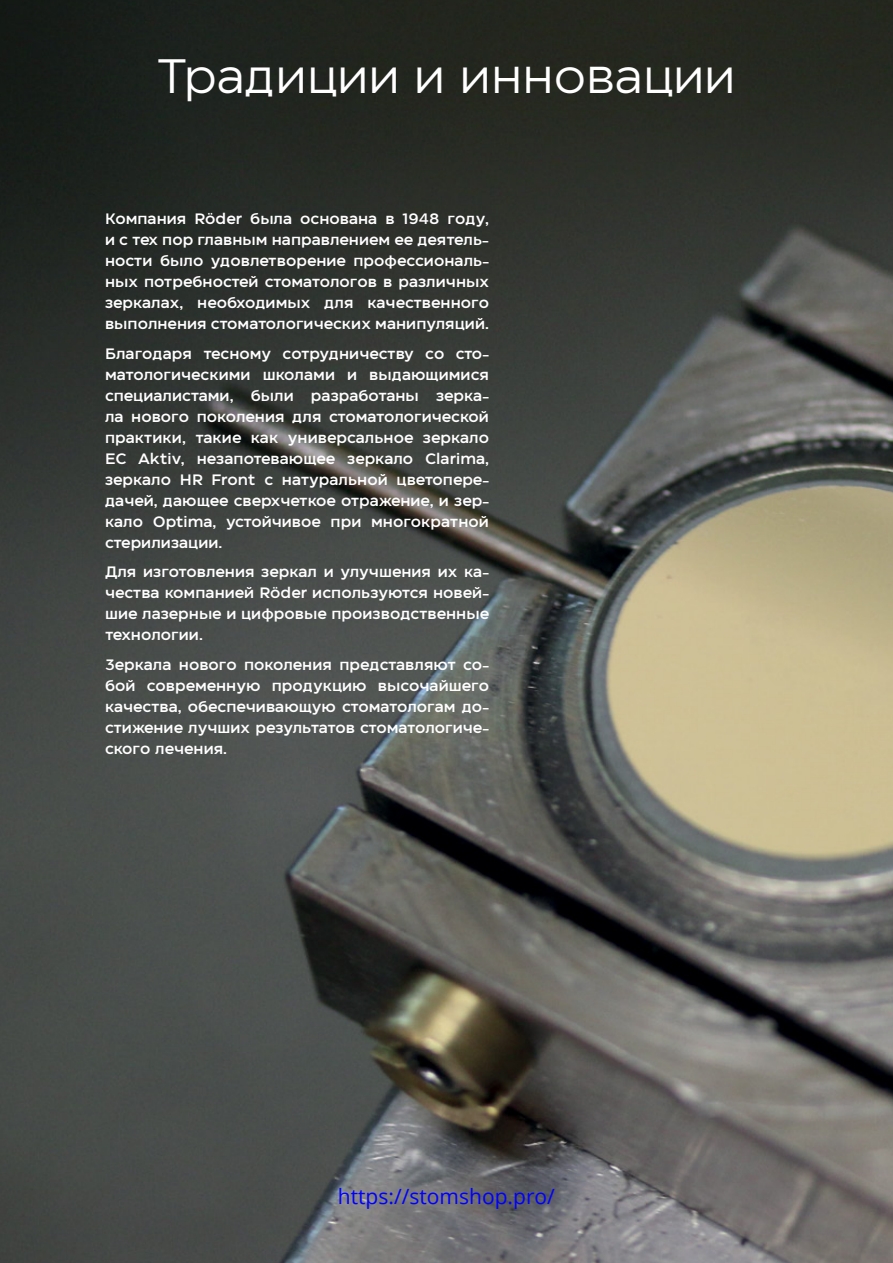
<style>
.page{position:relative;width:893px;height:1263px;background:#fff}
.page>*{position:absolute;margin:0;border:0;box-sizing:border-box;transform-origin:0 0}
.t1{font:48px "Eastman";color:#fff}
.t2{font:21px "Open Sans";color:#00f}
.t3{font:500 15px/21px "Eastman";color:#fff;text-align:justify}
</style>
<div class="page">
<img style="left:0;top:0;width:893px;height:1263px">
<h1 class="t1" style="left:157px;top:40px;width:580px">Традиции и инновации</h1>
<p class="t3" style="left:105px;top:207px;width:385px">Компания Röder была основана в 1948 году, и с тех пор главным направлением ее деятель&shy;ности было удовлетворение профессиональ&shy;ных потребностей стоматологов в различных зеркалах, необходимых для качественного выполнения стоматологических манипуляций.</p>
<p class="t3" style="left:105px;top:342px;width:385px">Благодаря тесному сотрудничеству со сто&shy;матологическими школами и выдающимися специалистами, были разработаны зерка&shy;ла нового поколения для стоматологической практики, такие как универсальное зеркало EC Aktiv, незапотевающее зеркало Clarima, зеркало HR Front с натуральной цветопере&shy;дачей, дающее сверхчеткое отражение, и зер&shy;кало Optima, устойчивое при многократной стерилизации.</p>
<p class="t3" style="left:105px;top:560px;width:385px">Для изготовления зеркал и улучшения их ка&shy;чества компанией Röder используются новей&shy;шие лазерные и цифровые производственные технологии.</p>
<p class="t3" style="left:105px;top:653px;width:385px">Зеркала нового поколения представляют со&shy;бой современную продукцию высочайшего качества, обеспечивающую стоматологам до&shy;стижение лучших результатов стоматологиче&shy;ского лечения.</p>
<h2 class="t2" style="left:338px;top:1181px;width:219px">https://stomshop.pro/</h2>
</div>
